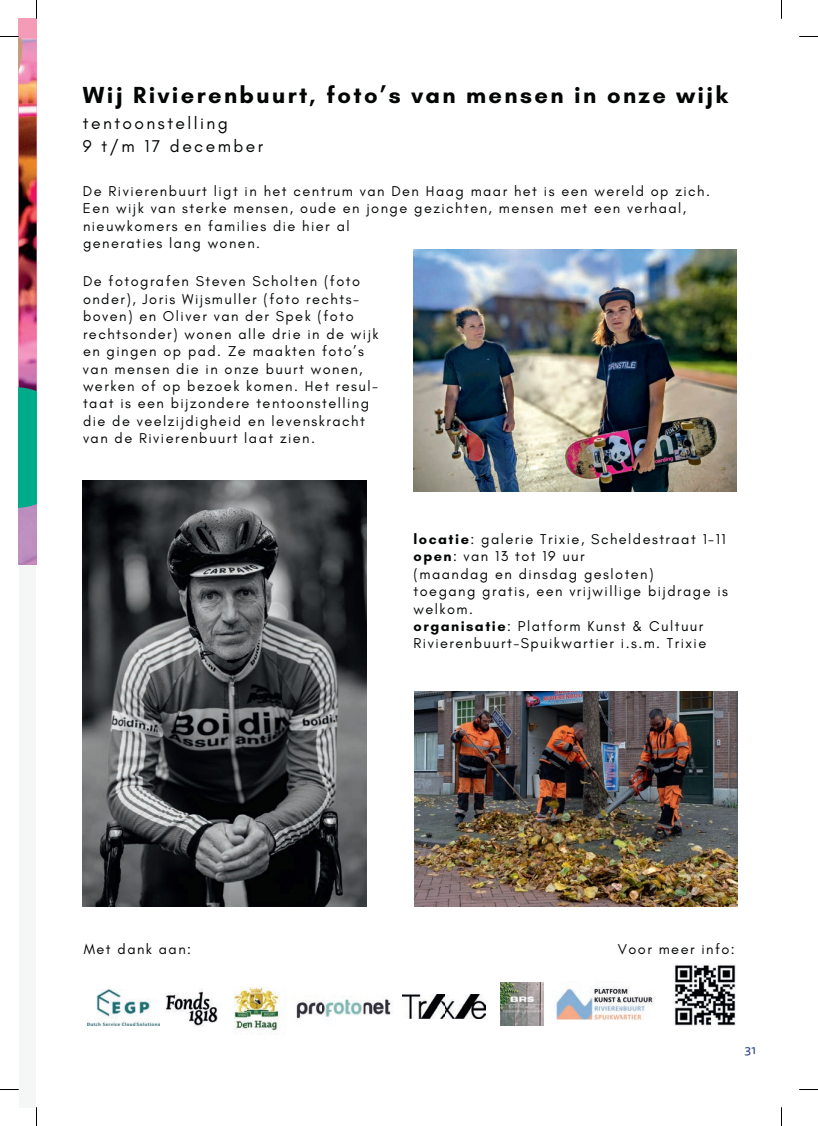
<style>
.page{position:relative;width:818px;height:1126px;background:#fff}
.page>*{position:absolute;margin:0;border:0;box-sizing:border-box;transform-origin:0 0}
.t1{font:700 23.62px "Glacial Indifference";letter-spacing:.1em;color:#030505}
.t2{font:17.38px/22.9px "Glacial Indifference";letter-spacing:.14em;color:#030505}
.t3{font:14.5px/17.4px "Glacial Indifference";letter-spacing:.1em;color:#030505}
.t4{font:12.5px "Tisa Sans Pro";color:#253f8e}
.s1{font-weight:700}
</style>
<div class="page">
<div style="left:19px;top:565px;width:17px;height:542px;background:#f5f6f6"></div>
<div style="left:19px;top:19px;width:18px;height:546px;background:#f49bb7"></div>
<img style="left:19px;top:39px;width:18px;height:526px">
<div style="left:19px;top:387px;width:18px;height:121px;background:#00ab89"></div>
<img style="left:137px;top:989px;width:81px;height:38px">
<img style="left:551px;top:986px;width:103px;height:34px">
<img style="left:234px;top:987px;width:48px;height:46px">
<img style="left:88px;top:989px;width:71px;height:36px">
<img style="left:500px;top:982px;width:43px;height:43px">
<img style="left:673px;top:963px;width:63px;height:63px">
<img style="left:413px;top:249px;width:323px;height:242px">
<img style="left:414px;top:691px;width:323px;height:215px">
<img style="left:83px;top:480px;width:283px;height:426px">
<img style="left:296px;top:997px;width:96px;height:23px">
<img style="left:408px;top:1018px;width:36px;height:1px">
<img style="left:402px;top:994px;width:83px;height:24px">
<svg style="left:0;top:36px;width:22px;height:74px"></svg>
<svg style="left:799px;top:36px;width:18px;height:1px"></svg>
<svg style="left:0;top:1089px;width:19px;height:1px"></svg>
<svg style="left:799px;top:1089px;width:18px;height:1px"></svg>
<svg style="left:36px;top:0;width:1px;height:19px"></svg>
<svg style="left:36px;top:1107px;width:1px;height:18px"></svg>
<h1 class="t1" style="left:83px;top:80px;width:646px">Wij Rivierenbuurt, foto’s van mensen in onze wijk</h1>
<p class="t2" style="left:83px;top:112px;width:182px">tentoonstelling<br>9 t/m 17 december</p>
<p class="t3" style="left:83px;top:182px;width:628px">De Rivierenbuurt ligt in het centrum van Den Haag maar het is een wereld op zich.<br>Een wijk van sterke mensen, oude en jonge gezichten, mensen met een verhaal, nieuwkomers en families die hier al<br>generaties lang wonen.</p>
<p class="t3" style="left:83px;top:273px;width:297px">De fotografen Steven Scholten (foto onder), Joris Wijsmuller (foto rechts&shy;boven) en Oliver van der Spek (foto rechtsonder) wonen alle drie in de wijk en gingen op pad. Ze maakten foto’s van mensen die in onze buurt wonen, werken of op bezoek komen. Het resul&shy;taat is een bijzondere tentoonstelling die de veelzijdigheid en levenskracht van de Rivierenbuurt laat zien.</p>
<p class="t3" style="left:413px;top:530px;width:316px"><span class="s1">locatie</span>: galerie Trixie, Scheldestraat 1-11 <span class="s1">open</span>: van 13 tot 19 uur<br>(maandag en dinsdag gesloten)<br>toegang gratis, een vrijwillige bijdrage is welkom.</p>
<p class="t3" style="left:413px;top:617px;width:294px"><span class="s1">organisatie</span>: Platform Kunst &amp; Cultuur<br>Rivierenbuurt-Spuikwartier i.s.m. Trixie</p>
<p class="t3" style="left:84px;top:940px;width:109px">Met dank aan:</p>
<p class="t3" style="left:617px;top:940px;width:118px">Voor meer info:</p>
<p class="t4" style="left:744px;top:1041px;width:13px">31</p>
</div>
